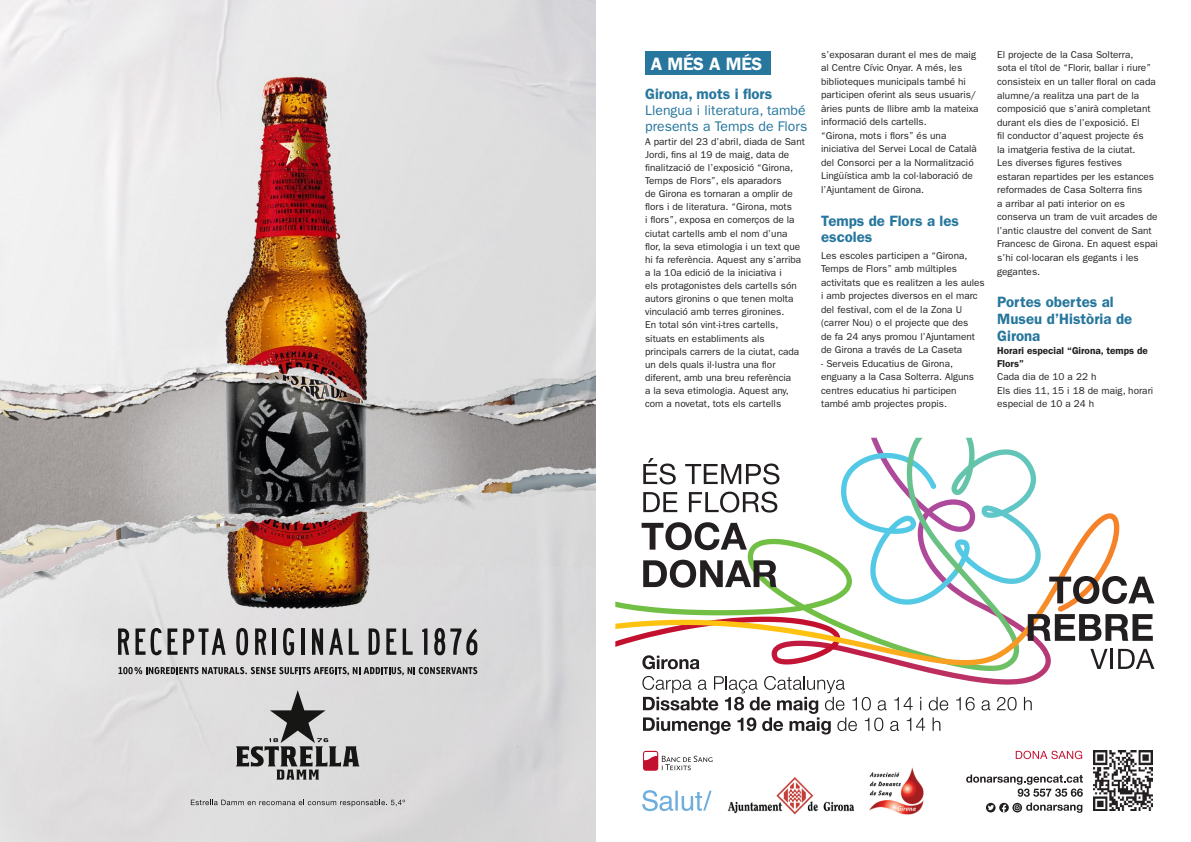
<style>
.page{position:relative;width:1191px;height:842px;background:#fff}
.page>*{position:absolute;margin:0;border:0;box-sizing:border-box;transform-origin:0 0}
.Títols_projectes{font:600 18px "ITC Franklin Gothic Std";letter-spacing:-.01em;color:#fff}
.Títols_projectes-2{font:600 15px/16.5px "ITC Franklin Gothic Std";color:#26769d}
.Títols_projectes-3{font:14px/16.1px "ITC Franklin Gothic Std";color:#26769d}
.Títols_projectes-4{font:10px/13.5px "ITC Franklin Gothic Std";color:#231f20}
.Títols_projectes-5{font:600 10px/12.5px "ITC Franklin Gothic Std";color:#231f20}
</style>
<div class="page">
<img style="left:0;top:0;width:595px;height:842px">
<svg style="left:191px;top:800px;width:214px;height:7px"></svg>
<svg style="left:236px;top:690px;width:123px;height:90px;background:#acacac"></svg>
<svg style="left:118px;top:667px;width:359px;height:8px;background:#858484"></svg>
<svg style="left:118px;top:628px;width:11px;height:27px"></svg>
<svg style="left:135px;top:628px;width:42px;height:27px"></svg>
<svg style="left:183px;top:628px;width:43px;height:27px"></svg>
<svg style="left:236px;top:628px;width:12px;height:27px"></svg>
<svg style="left:255px;top:628px;width:11px;height:27px"></svg>
<hr style="left:273px;top:628px;width:3px;height:27px;background:#161615">
<svg style="left:283px;top:628px;width:11px;height:27px"></svg>
<hr style="left:301px;top:628px;width:3px;height:27px;background:#161615">
<svg style="left:312px;top:628px;width:11px;height:27px"></svg>
<svg style="left:329px;top:628px;width:14px;height:27px"></svg>
<svg style="left:349px;top:628px;width:10px;height:27px"></svg>
<svg style="left:403px;top:628px;width:10px;height:27px"></svg>
<svg style="left:369px;top:628px;width:11px;height:27px"></svg>
<svg style="left:386px;top:628px;width:10px;height:27px"></svg>
<svg style="left:422px;top:628px;width:5px;height:27px"></svg>
<svg style="left:434px;top:628px;width:43px;height:27px"></svg>
<svg style="left:643px;top:438px;width:402px;height:241px"></svg>
<svg style="left:930px;top:484px;width:6px;height:5px"></svg>
<svg style="left:615px;top:513px;width:498px;height:152px"></svg>
<svg style="left:643px;top:751px;width:69px;height:20px"></svg>
<svg style="left:642px;top:790px;width:69px;height:21px"></svg>
<svg style="left:1015px;top:751px;width:67px;height:8px"></svg>
<img style="left:1093px;top:751px;width:59px;height:59px">
<svg style="left:966px;top:774px;width:117px;height:23px"></svg>
<svg style="left:1026px;top:803px;width:56px;height:10px"></svg>
<svg style="left:1012px;top:803px;width:10px;height:9px"></svg>
<svg style="left:1014px;top:805px;width:6px;height:6px"></svg>
<svg style="left:986px;top:803px;width:9px;height:9px"></svg>
<svg style="left:988px;top:805px;width:6px;height:5px"></svg>
<svg style="left:999px;top:803px;width:9px;height:9px"></svg>
<svg style="left:1002px;top:805px;width:4px;height:7px"></svg>
<svg style="left:643px;top:458px;width:32px;height:26px"></svg>
<svg style="left:685px;top:463px;width:94px;height:21px"></svg>
<svg style="left:643px;top:492px;width:34px;height:20px"></svg>
<svg style="left:689px;top:492px;width:88px;height:21px"></svg>
<svg style="left:641px;top:522px;width:106px;height:28px"></svg>
<svg style="left:643px;top:560px;width:133px;height:28px"></svg>
<svg style="left:951px;top:438px;width:203px;height:203px"></svg>
<svg style="left:1090px;top:649px;width:17px;height:20px"></svg>
<hr style="left:1110px;top:649px;width:3px;height:20px;background:#231f20">
<svg style="left:1118px;top:649px;width:36px;height:20px"></svg>
<svg style="left:642px;top:655px;width:57px;height:14px"></svg>
<svg style="left:956px;top:697px;width:18px;height:13px"></svg>
<svg style="left:981px;top:700px;width:9px;height:10px"></svg>
<svg style="left:997px;top:697px;width:19px;height:13px"></svg>
<svg style="left:1024px;top:697px;width:7px;height:13px"></svg>
<svg style="left:642px;top:676px;width:306px;height:58px"></svg>
<img style="left:727px;top:777px;width:128px;height:38px">
<img style="left:869px;top:767px;width:55px;height:48px">
<div style="left:645px;top:51px;width:125px;height:24px;background:#26769d"></div>
<p class="Títols_projectes" style="left:651px;top:53px;width:113px">A MÉS A MÉS</p>
<p class="Títols_projectes-2" style="left:645px;top:86px;width:129px">Girona, mots i flors</p>
<p class="Títols_projectes-3" style="left:645px;top:103px;width:164px">Llengua i literatura, també presents a Temps de Flors</p>
<p class="Títols_projectes-4" style="left:645px;top:135px;width:161px;line-height:13.1px">A partir del 23 d’abril, diada de Sant Jordi, fins al 19 de maig, data de finalització de l’exposició “Girona, Temps de Flors”, els aparadors<br>de Girona es tornaran a omplir de flors i de literatura. “Girona, mots<br>i flors”, exposa en comerços de la ciutat cartells amb el nom d’una flor, la seva etimologia i un text que hi fa referència. Aquest any s’arriba a la 10a edició de la iniciativa i<br>els protagonistes dels cartells són autors gironins o que tenen molta vinculació amb terres gironines.</p>
<p class="Títols_projectes-4" style="left:645px;top:319px;width:156px;line-height:13.1px">En total són vint-i-tres cartells, situats en establiments als principals carrers de la ciutat, cada un dels quals il·lustra una flor diferent, amb una breu referència<br>a la seva etimologia. Aquest any, com a novetat, tots els cartells</p>
<p class="Títols_projectes-4" style="left:821px;top:48px;width:159px">s’exposaran durant el mes de maig al Centre Cívic Onyar. A més, les biblioteques municipals també hi participen oferint als seus usuaris/ àries punts de llibre amb la mateixa informació dels cartells.</p>
<p class="Títols_projectes-4" style="left:821px;top:129px;width:157px">“Girona, mots i flors” és una iniciativa del Servei Local de Català del Consorci per a la Normalització<br>Lingüística amb la col·laboració de l’Ajuntament de Girona.</p>
<p class="Títols_projectes-2" style="left:821px;top:212px;width:139px">Temps de Flors a les escoles</p>
<p class="Títols_projectes-4" style="left:821px;top:249px;width:165px">Les escoles participen a “Girona,<br>Temps de Flors” amb múltiples activitats que es realitzen a les aules i amb projectes diversos en el marc del festival, com el de la Zona U (carrer Nou) o el projecte que des<br>de fa 24 anys promou l’Ajuntament de Girona a través de La Caseta</p>
<p class="Títols_projectes-4" style="left:821px;top:357px;width:154px">- Serveis Educatius de Girona, enguany a la Casa Solterra. Alguns centres educatius hi participen també amb projectes propis.</p>
<p class="Títols_projectes-4" style="left:997px;top:48px;width:162px">El projecte de la Casa Solterra,<br>sota el títol de “Florir, ballar i riure” consisteix en un taller floral on cada alumne/a realitza una part de la composició que s’anirà completant durant els dies de l’exposició. El<br>fil conductor d’aquest projecte és<br>la imatgeria festiva de la ciutat.<br>Les diverses figures festives<br>estaran repartides per les estances reformades de Casa Solterra fins<br>a arribar al pati interior on es conserva un tram de vuit arcades de l’antic claustre del convent de Sant Francesc de Girona. En aquest espai s’hi col·locaran els gegants i les gegantes.</p>
<p class="Títols_projectes-2" style="left:997px;top:294px;width:136px">Portes obertes al<br>Museu d’Història de<br>Girona</p>
<p class="Títols_projectes-5" style="left:997px;top:344px;width:152px">Horari especial “Girona, temps de<br>Flors”</p>
<p class="Títols_projectes-4" style="left:997px;top:370px;width:101px">Cada dia de 10 a 22 h</p>
<p class="Títols_projectes-4" style="left:997px;top:384px;width:158px">Els dies 11, 15 i 18 de maig, horari especial de 10 a 24 h</p>
</div>
